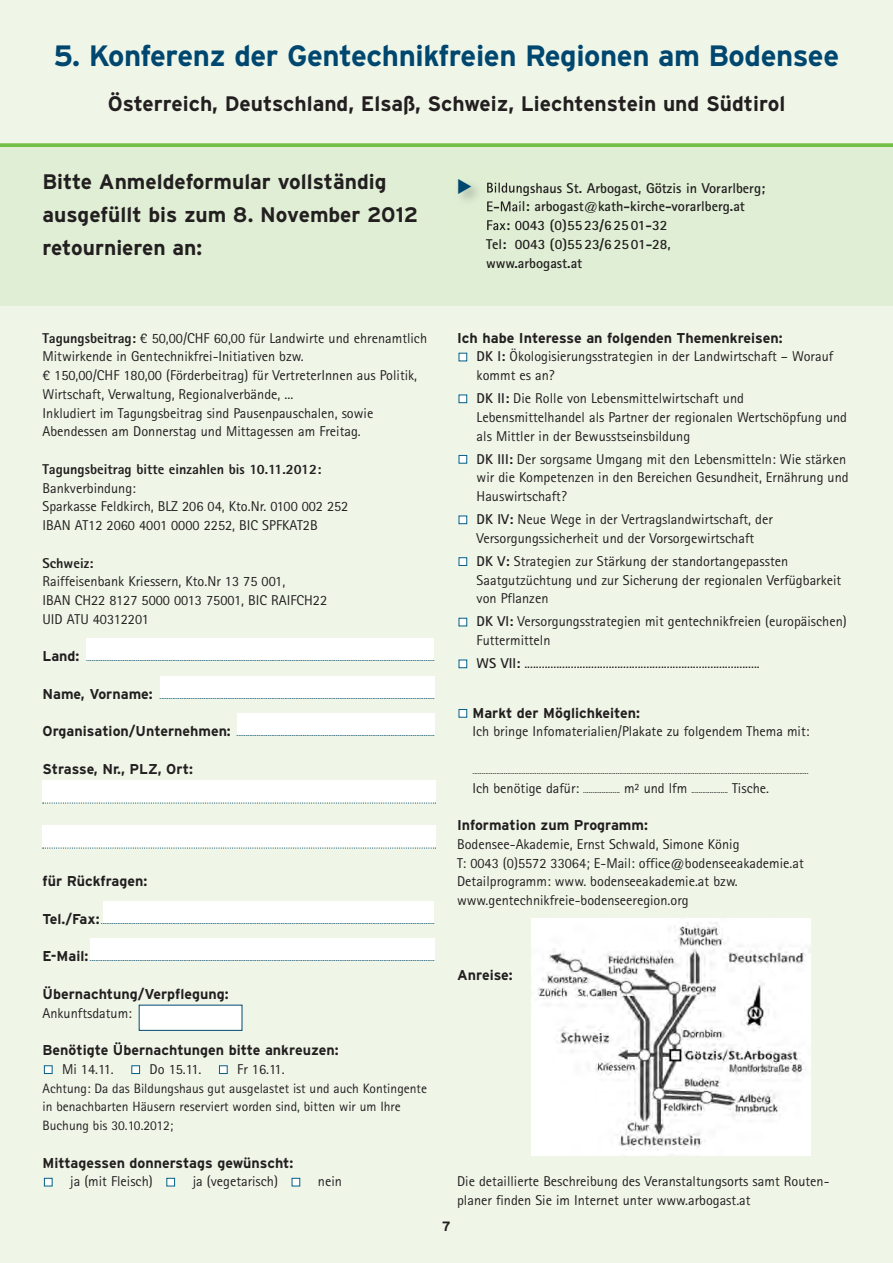
<style>
.page{position:relative;width:893px;height:1263px;background:#eff6e8}
.page>*{position:absolute;margin:0;border:0;box-sizing:border-box;transform-origin:0 0}
.t1{font:700 29.4px "Interstate";letter-spacing:-.015em;color:#004770}
.t2{font:700 21px/33px "Interstate";color:#231f20}
.t3{font:14.25px/18.8px "Agfa Rotis Sans Serif";color:#231f20}
.t4{font:700 14.25px "Interstate";color:#231f20}
.t5{font:700 14.25px/18.8px "Agfa Rotis Sans Serif";color:#231f20}
.t6{font:800 14.25px "Agfa Rotis Sans Serif";color:#231f20}
.t7{font:13.5px/18.8px "Agfa Rotis Sans Serif";color:#231f20}
.t8{font:700 13.5px "Interstate";color:#231f20}
.t9{font:9px "Agfa Rotis Sans Serif";color:#004770}
.t10{font:9px/18.8px "Agfa Rotis Sans Serif";color:#231f20}
.s1{font-weight:800}
.s2{font-family:"Interstate";font-weight:700;font-size:14.25px;color:#231f20}
.s3{font-weight:700}
.s4{font-size:14.25px}
</style>
<div class="page">
<svg style="left:43px;top:802px;width:393px;height:2px"></svg>
<svg style="left:43px;top:847px;width:393px;height:2px"></svg>
<div style="left:459px;top:710px;width:7px;height:7px;background:#fff"></div>
<div style="left:459px;top:709px;width:8px;height:9px;border:1px solid #055f88"></div>
<div style="left:459px;top:660px;width:7px;height:7px;background:#fff"></div>
<div style="left:459px;top:660px;width:8px;height:8px;border:1px solid #055f88"></div>
<div style="left:459px;top:619px;width:7px;height:7px;background:#fff"></div>
<div style="left:459px;top:558px;width:7px;height:7px;background:#fff"></div>
<div style="left:459px;top:557px;width:8px;height:9px;border:1px solid #055f88"></div>
<div style="left:459px;top:516px;width:7px;height:7px;background:#fff"></div>
<div style="left:459px;top:516px;width:8px;height:8px;border:1px solid #055f88"></div>
<div style="left:459px;top:456px;width:7px;height:7px;background:#fff"></div>
<div style="left:459px;top:455px;width:8px;height:9px;border:1px solid #055f88"></div>
<div style="left:459px;top:395px;width:7px;height:7px;background:#fff"></div>
<div style="left:459px;top:395px;width:8px;height:8px;border:1px solid #055f88"></div>
<div style="left:459px;top:354px;width:7px;height:7px;background:#fff"></div>
<div style="left:45px;top:1066px;width:7px;height:7px;background:#fff"></div>
<div style="left:44px;top:1065px;width:9px;height:9px;border:1px solid #055f88"></div>
<div style="left:132px;top:1066px;width:7px;height:7px;background:#fff"></div>
<div style="left:131px;top:1065px;width:9px;height:9px;border:1px solid #055f88"></div>
<div style="left:220px;top:1066px;width:7px;height:7px;background:#fff"></div>
<div style="left:219px;top:1065px;width:9px;height:9px;border:1px solid #055f88"></div>
<div style="left:45px;top:1179px;width:7px;height:7px;background:#fff"></div>
<div style="left:44px;top:1178px;width:9px;height:8px;border:1px solid #055f88"></div>
<div style="left:167px;top:1179px;width:7px;height:7px;background:#fff"></div>
<div style="left:166px;top:1178px;width:9px;height:8px;border:1px solid #055f88"></div>
<div style="left:292px;top:1179px;width:7px;height:7px;background:#fff"></div>
<div style="left:292px;top:1178px;width:8px;height:8px;border:1px solid #055f88"></div>
<div style="left:0;top:143px;width:893px;height:5px;background:#71bf44"></div>
<div style="left:86px;top:639px;width:348px;height:21px;background:#fff"></div>
<div style="left:160px;top:676px;width:274px;height:22px;background:#fff"></div>
<div style="left:237px;top:713px;width:197px;height:22px;background:#fff"></div>
<div style="left:43px;top:781px;width:393px;height:21px;background:#fff"></div>
<div style="left:43px;top:825px;width:393px;height:22px;background:#fff"></div>
<div style="left:103px;top:901px;width:331px;height:21px;background:#fff"></div>
<div style="left:90px;top:938px;width:344px;height:21px;background:#fff"></div>
<div style="left:140px;top:1005px;width:102px;height:25px;background:#fff"></div>
<div style="left:139px;top:1005px;width:103px;height:26px;border:1px solid #004770"></div>
<img style="left:532px;top:918px;width:279px;height:237px">
<div style="left:0;top:147px;width:893px;height:158px;background:#dfeed4"></div>
<img style="left:461px;top:182px;width:46px;height:18px">
<img style="left:487px;top:183px;width:32px;height:11px">
<img style="left:487px;top:201px;width:31px;height:11px">
<img style="left:487px;top:220px;width:32px;height:11px">
<svg style="left:461px;top:182px;width:10px;height:12px"></svg>
<h1 class="t1" style="left:54px;top:39px;width:787px">5. Konferenz der Gentechnikfreien Regionen am Bodensee</h1>
<h2 class="t2" style="left:108px;top:87px;width:679px">Österreich, Deutschland, Elsaß, Schweiz, Liechtenstein und Südtirol</h2>
<h2 class="t2" style="left:43px;top:165px;width:377px">Bitte Anmeldeformular vollständig ausgefüllt bis zum 8. November 2012 retournieren an:</h2>
<p class="t5" style="left:486px;top:180px;width:281px">Bildungshaus St. Arbogast, Götzis in Vorarlberg; E-Mail: arbogast@kath-kirche-vorarlberg.at Fax: 0043 (0)55 23/6 25 01-32<br>Tel: 0043 (0)55 23/6 25 01-28, www.arbogast.at</p>
<p class="t3" style="left:43px;top:330px;width:386px"><span class="s1">Tagungsbeitrag:</span> € 50,00/CHF 60,00 für Landwirte und ehrenamtlich Mitwirkende in Gentechnikfrei-Initiativen bzw.<br>€ 150,00/CHF 180,00 (Förderbeitrag) für VertreterInnen aus Politik, Wirtschaft, Verwaltung, Regionalverbände, ...<br>Inkludiert im Tagungsbeitrag sind Pausenpau scha len, sowie Abendessen am Donnerstag und Mittagessen am Freitag.</p>
<p class="t6" style="left:43px;top:464px;width:280px">Tagungsbeitrag bitte einzahlen bis 10.11.2012:</p>
<p class="t3" style="left:43px;top:480px;width:307px">Bankverbindung:<br>Sparkasse Feldkirch, BLZ 206 04, Kto.Nr. 0100 002 252<br>IBAN AT12 2060 4001 0000 2252, BIC SPFKAT2B</p>
<p class="t6" style="left:43px;top:558px;width:52px">Schweiz:</p>
<p class="t3" style="left:43px;top:574px;width:286px">Raiffeisenbank Kriessern, Kto.Nr 13 75 001,<br>IBAN CH22 8127 5000 0013 75001, BIC RAIFCH22<br>UID ATU 40312201</p>
<p class="t9" style="left:43px;top:655px;width:394px"><span class="s2">Land:</span> ..............................................................................................................................................................................................</p>
<p class="t9" style="left:43px;top:693px;width:394px"><span class="s2">Name, Vorname:</span> ......................................................................................................................................................</p>
<p class="t9" style="left:43px;top:730px;width:394px"><span class="s2">Organisation/Unternehmen:</span> ............................................................................................................</p>
<p class="t4" style="left:43px;top:761px;width:152px">Strasse, Nr., PLZ, Ort:</p>
<p class="t4" style="left:43px;top:873px;width:106px">für Rückfragen:</p>
<p class="t9" style="left:43px;top:918px;width:394px"><span class="s2">Tel./Fax:</span>......................................................................................................................................................................................</p>
<p class="t9" style="left:43px;top:955px;width:394px"><span class="s2">E-Mail:</span> ............................................................................................................................................................................................</p>
<p class="t4" style="left:43px;top:986px;width:188px">Übernachtung/Verpflegung:</p>
<p class="t3" style="left:43px;top:1005px;width:91px">Ankunftsdatum:</p>
<p class="t4" style="left:43px;top:1042px;width:298px">Benötigte Übernachtungen bitte ankreuzen:</p>
<p class="t3" style="left:62px;top:1061px;width:53px">Mi 14.11.</p>
<p class="t3" style="left:150px;top:1061px;width:53px">Do 15.11.</p>
<p class="t3" style="left:237px;top:1061px;width:49px">Fr 16.11.</p>
<p class="t7" style="left:43px;top:1080px;width:386px">Achtung: Da das Bildungshaus gut ausgelastet ist und auch Kontingente in benachbarten Häusern reserviert worden sind, bitten wir um Ihre<br>Buchung bis 30.10.2012;</p>
<p class="t4" style="left:43px;top:1154px;width:252px">Mittagessen donnerstags gewünscht:</p>
<p class="t3" style="left:70px;top:1173px;width:84px">ja (mit Fleisch)</p>
<p class="t3" style="left:193px;top:1173px;width:87px">ja (vegetarisch)</p>
<p class="t3" style="left:318px;top:1173px;width:26px">nein</p>
<p class="t4" style="left:457px;top:329px;width:327px">Ich habe Interesse an folgenden Themenkreisen:</p>
<p class="t3" style="left:477px;top:348px;width:358px"><span class="s3">DK I:</span> Ökologisierungsstrategien in der Landwirtschaft – Worauf kommt es an?</p>
<p class="t3" style="left:477px;top:390px;width:372px"><span class="s3">DK II:</span> Die Rolle von Lebensmittelwirtschaft und<br>Lebensmittelhandel als Partner der regionalen Wertschöpfung und als Mittler in der Bewusstseinsbildung</p>
<p class="t3" style="left:477px;top:451px;width:374px"><span class="s3">DK III:</span> Der sorgsame Umgang mit den Lebensmitteln: Wie stärken wir die Kompetenzen in den Bereichen Gesundheit, Ernährung und<br>Hauswirtschaft?</p>
<p class="t3" style="left:477px;top:511px;width:298px"><span class="s3">DK IV:</span> Neue Wege in der Vertragslandwirtschaft, der<br>Versorgungssicherheit und der Vorsorgewirtschaft</p>
<p class="t3" style="left:477px;top:553px;width:366px"><span class="s3">DK V:</span> Strategien zur Stärkung der standortangepassten<br>Saatgutzüchtung und zur Sicherung der regionalen Verfügbarkeit von Pflanzen</p>
<p class="t3" style="left:477px;top:614px;width:372px"><span class="s3">DK VI:</span> Versorgungsstrategien mit gentechnikfreien (europäischen)<br>Futtermitteln</p>
<p class="t3" style="left:477px;top:655px;width:285px"><span class="s3">WS VII:</span> .................................................................................</p>
<p class="t4" style="left:472px;top:704px;width:169px">Markt der Möglichkeiten:</p>
<p class="t3" style="left:472px;top:724px;width:338px">Ich bringe Infomaterialien/Plakate zu folgendem Thema mit:</p>
<p class="t10" style="left:472px;top:762px;width:337px">.......................................................................................................................................................................................<br><span class="s4">Ich benötige dafür:</span> .................... <span class="s4">m² und lfm</span> .................... <span class="s4">Tische.</span></p>
<p class="t4" style="left:457px;top:817px;width:192px">Information zum Programm:</p>
<p class="t3" style="left:457px;top:836px;width:348px">Bodensee-Akademie, Ernst Schwald, Simone König<br>T: 0043 (0)5572 33064; E-Mail: office@bodenseeakademie.at Detailprogramm: www. bodenseeakademie.at bzw. www.gentechnikfreie-bodenseeregion.org</p>
<p class="t4" style="left:457px;top:967px;width:57px">Anreise:</p>
<p class="t8" style="left:442px;top:1219px;width:10px">7</p>
<p class="t3" style="left:457px;top:1174px;width:374px">Die detaillierte Beschreibung des Veranstaltungsorts samt Routen - planer finden Sie im Internet unter www.arbogast.at</p>
</div>
